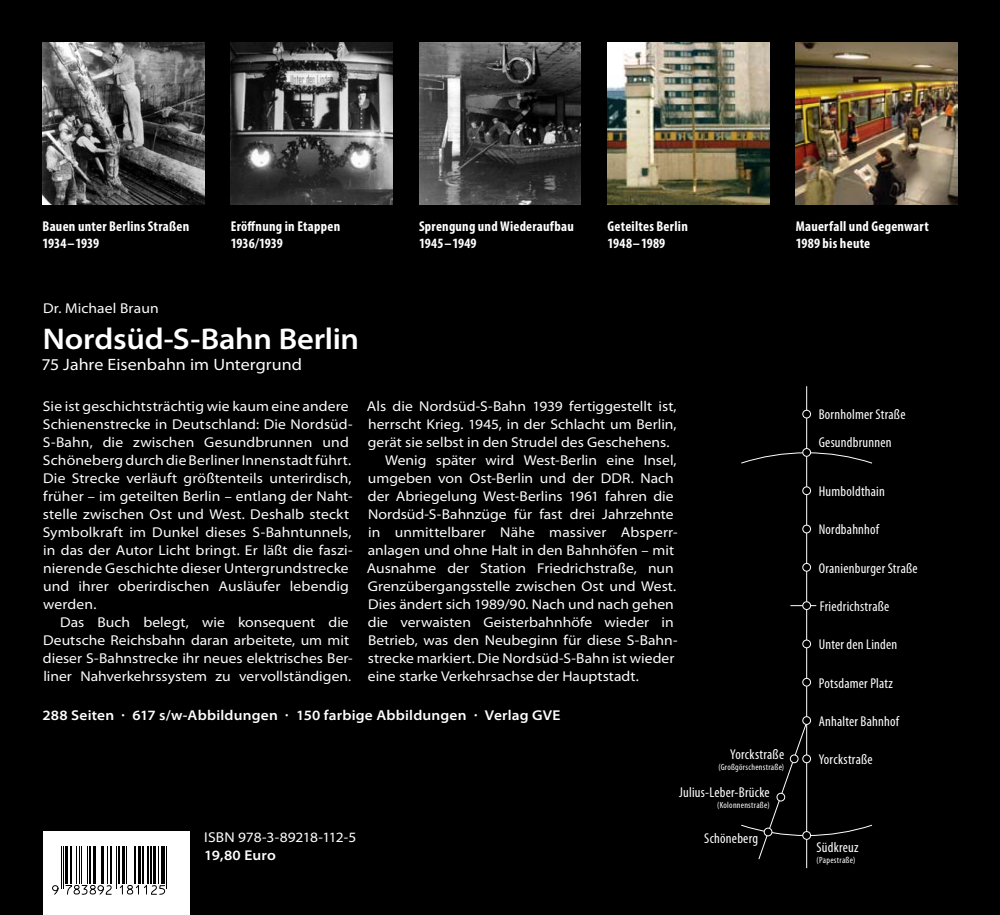
<style>
.page{position:relative;width:1000px;height:915px;background:#fff}
.page>*{position:absolute;margin:0;border:0;box-sizing:border-box;transform-origin:0 0}
.t1{font:600 semi-expanded 30px "Myriad Pro";letter-spacing:-.01em;color:#fff}
.t2{font:semi-expanded 16.5px "Myriad Pro";color:#fff}
.t3{font:semi-expanded 14.25px/18px "Myriad Pro";letter-spacing:.005em;color:#fff}
.t4{font:condensed 14.25px "Myriad Pro";letter-spacing:.015em;color:#fff}
.t5{font:700 condensed 14.25px/17.1px "Myriad Pro";letter-spacing:.02em;color:#fff}
.t6{font:600 semi-expanded 14.25px "Myriad Pro";letter-spacing:.015em;color:#fff}
.t7{font:semi-expanded 14.25px "Myriad Pro";letter-spacing:-.015em;color:#fff}
.t8{font:condensed 9px "Myriad Pro";letter-spacing:.03em;color:#fff}
</style>
<div class="page">
<div style="left:0;top:0;width:999px;height:914px;background:#000"></div>
<svg style="left:790px;top:605px;width:26px;height:1px"></svg>
<img style="left:43px;top:43px;width:161px;height:161px">
<img style="left:231px;top:43px;width:161px;height:161px">
<img style="left:419px;top:43px;width:161px;height:161px">
<img style="left:607px;top:43px;width:162px;height:161px">
<img style="left:795px;top:43px;width:162px;height:161px">
<hr style="left:806px;top:386px;width:1px;height:481px;background:#fff">
<svg style="left:741px;top:452px;width:131px;height:12px"></svg>
<div style="left:802px;top:486px;width:8px;height:8px;background:#000;border-radius:50%"></div>
<div style="left:802px;top:486px;width:8px;height:9px;border:1px solid #fff;border-radius:50%"></div>
<div style="left:802px;top:448px;width:8px;height:8px;background:#000;border-radius:50%"></div>
<div style="left:802px;top:448px;width:8px;height:8px;border:1px solid #fff;border-radius:50%"></div>
<div style="left:802px;top:410px;width:8px;height:8px;background:#000;border-radius:50%"></div>
<div style="left:802px;top:410px;width:8px;height:8px;border:1px solid #fff;border-radius:50%"></div>
<div style="left:802px;top:678px;width:8px;height:8px;background:#000;border-radius:50%"></div>
<div style="left:802px;top:677px;width:8px;height:9px;border:1px solid #fff;border-radius:50%"></div>
<div style="left:802px;top:639px;width:8px;height:8px;background:#000;border-radius:50%"></div>
<div style="left:802px;top:639px;width:8px;height:9px;border:1px solid #fff;border-radius:50%"></div>
<div style="left:802px;top:601px;width:8px;height:8px;background:#000;border-radius:50%"></div>
<div style="left:802px;top:601px;width:8px;height:8px;border:1px solid #fff;border-radius:50%"></div>
<div style="left:802px;top:563px;width:8px;height:8px;background:#000;border-radius:50%"></div>
<div style="left:802px;top:563px;width:8px;height:8px;border:1px solid #fff;border-radius:50%"></div>
<svg style="left:741px;top:720px;width:131px;height:139px"></svg>
<div style="left:802px;top:525px;width:8px;height:7px;background:#000;border-radius:50%"></div>
<div style="left:802px;top:524px;width:8px;height:9px;border:1px solid #fff;border-radius:50%"></div>
<div style="left:776px;top:793px;width:8px;height:7px;background:#000;border-radius:50%"></div>
<div style="left:776px;top:792px;width:8px;height:9px;border:1px solid #fff;border-radius:50%"></div>
<div style="left:802px;top:754px;width:8px;height:8px;background:#000;border-radius:50%"></div>
<div style="left:802px;top:754px;width:8px;height:8px;border:1px solid #fff;border-radius:50%"></div>
<svg style="left:790px;top:754px;width:7px;height:8px"></svg>
<div style="left:789px;top:754px;width:9px;height:8px;border:1px solid #fff;border-radius:50%"></div>
<svg style="left:764px;top:827px;width:7px;height:8px"></svg>
<div style="left:763px;top:827px;width:9px;height:9px;border:1px solid #fff;border-radius:50%"></div>
<div style="left:802px;top:716px;width:8px;height:8px;background:#000;border-radius:50%"></div>
<div style="left:802px;top:716px;width:8px;height:8px;border:1px solid #fff;border-radius:50%"></div>
<div style="left:43px;top:831px;width:146px;height:83px;background:#fff"></div>
<hr style="left:61px;top:846px;width:1px;height:43px;background:#000">
<hr style="left:63px;top:846px;width:1px;height:43px;background:#000">
<svg style="left:65px;top:846px;width:3px;height:37px"></svg>
<hr style="left:70px;top:846px;width:2px;height:37px;background:#000">
<hr style="left:76px;top:846px;width:1px;height:37px;background:#000">
<hr style="left:79px;top:846px;width:1px;height:37px;background:#000">
<hr style="left:81px;top:846px;width:1px;height:37px;background:#000">
<hr style="left:87px;top:846px;width:1px;height:37px;background:#000">
<hr style="left:89px;top:846px;width:3px;height:37px;background:#000">
<hr style="left:93px;top:846px;width:3px;height:37px;background:#000">
<hr style="left:99px;top:846px;width:1px;height:37px;background:#000">
<hr style="left:101px;top:846px;width:3px;height:37px;background:#000">
<hr style="left:107px;top:846px;width:1px;height:37px;background:#000">
<hr style="left:110px;top:846px;width:2px;height:37px;background:#000">
<hr style="left:114px;top:846px;width:1px;height:43px;background:#000">
<hr style="left:116px;top:846px;width:1px;height:43px;background:#000">
<hr style="left:118px;top:846px;width:2px;height:37px;background:#000">
<hr style="left:123px;top:846px;width:2px;height:37px;background:#000">
<hr style="left:126px;top:846px;width:1px;height:37px;background:#000">
<hr style="left:130px;top:846px;width:1px;height:37px;background:#000">
<hr style="left:134px;top:846px;width:2px;height:37px;background:#000">
<hr style="left:139px;top:846px;width:2px;height:37px;background:#000">
<hr style="left:142px;top:846px;width:2px;height:37px;background:#000">
<hr style="left:147px;top:846px;width:2px;height:37px;background:#000">
<hr style="left:150px;top:846px;width:2px;height:37px;background:#000">
<hr style="left:154px;top:846px;width:2px;height:37px;background:#000">
<hr style="left:158px;top:846px;width:1px;height:37px;background:#000">
<hr style="left:162px;top:846px;width:3px;height:37px;background:#000">
<hr style="left:166px;top:846px;width:1px;height:43px;background:#000">
<hr style="left:169px;top:846px;width:1px;height:43px;background:#000">
<svg style="left:65px;top:885px;width:47px;height:9px"></svg>
<svg style="left:119px;top:885px;width:46px;height:9px"></svg>
<svg style="left:52px;top:885px;width:7px;height:9px"></svg>
<p class="t5" style="left:43px;top:217px;width:148px">Bauen unter Berlins Straßen<br>1934–1939</p>
<p class="t5" style="left:231px;top:217px;width:111px">Eröffnung in Etappen<br>1936/1939</p>
<p class="t5" style="left:419px;top:217px;width:156px">Sprengung und Wiederaufbau<br>1945–1949</p>
<p class="t5" style="left:607px;top:217px;width:82px">Geteiltes Berlin<br>1948–1989</p>
<p class="t5" style="left:795px;top:217px;width:134px">Mauerfall und Gegenwart<br>1989 bis heute</p>
<p class="t3" style="left:43px;top:299px;width:117px">Dr. Michael Braun</p>
<h1 class="t1" style="left:43px;top:322px;width:318px">Nordsüd-S-Bahn Berlin</h1>
<p class="t2" style="left:41px;top:355px;width:262px">75 Jahre Eisenbahn im Untergrund</p>
<p class="t3" style="left:43px;top:397px;width:311px">Sie ist geschichtsträchtig wie kaum eine andere Schienenstrecke in Deutschland: Die Nordsüd-S-Bahn, die zwischen Gesundbrunnen und Schöneberg durch die Berliner Innenstadt führt.<br>Die Strecke verläuft größtenteils unterirdisch, früher – im geteilten Berlin – entlang der Naht&shy;stelle zwischen Ost und West. Deshalb steckt Symbolkraft im Dunkel dieses S-Bahntunnels, in das der Autor Licht bringt. Er läßt die faszi&shy;nierende Geschichte dieser Untergrundstrecke und ihrer oberirdischen Ausläufer lebendig werden.</p>
<p class="t3" style="left:43px;top:613px;width:311px;text-indent:17px">Das Buch belegt, wie konsequent die Deutsche Reichsbahn daran arbeitete, um mit dieser S‑Bahnstrecke ihr neues elektrisches Ber&shy;liner Nahverkehrssystem zu vervollständigen.</p>
<p class="t3" style="left:367px;top:397px;width:311px">Als die Nordsüd-S-Bahn 1939 fertiggestellt ist,</p>
<p class="t3" style="left:368px;top:415px;width:310px">herrscht Krieg. 1945, in der Schlacht um Berlin,</p>
<p class="t3" style="left:368px;top:433px;width:303px">gerät sie selbst in den Strudel des Geschehens.</p>
<p class="t3" style="left:385px;top:451px;width:293px">Wenig später wird West-Berlin eine Insel,</p>
<p class="t3" style="left:368px;top:469px;width:307px">umgeben von Ost-Berlin und der DDR. Nach</p>
<p class="t3" style="left:368px;top:487px;width:307px">der Abriegelung West-Berlins 1961 fahren die</p>
<p class="t3" style="left:368px;top:505px;width:307px">Nordsüd-S-Bahnzüge für fast drei Jahrzehnte</p>
<p class="t3" style="left:368px;top:523px;width:310px">in unmittelbarer Nähe massiver Absperr-</p>
<p class="t3" style="left:368px;top:541px;width:307px">anlagen und ohne Halt in den Bahnhöfen – mit</p>
<p class="t3" style="left:367px;top:559px;width:308px">Ausnahme der Station Friedrichstraße, nun</p>
<p class="t3" style="left:367px;top:577px;width:310px">Grenzübergangsstelle zwischen Ost und West.</p>
<p class="t3" style="left:368px;top:595px;width:307px">Dies ändert sich 1989/90. Nach und nach gehen</p>
<p class="t3" style="left:368px;top:613px;width:307px">die verwaisten Geisterbahnhöfe wieder in</p>
<p class="t3" style="left:368px;top:631px;width:311px">Betrieb, was den Neubeginn für diese S-Bahn-</p>
<p class="t3" style="left:368px;top:649px;width:308px">strecke markiert. Die Nordsüd-S-Bahn ist wieder</p>
<p class="t3" style="left:368px;top:667px;width:272px">eine starke Verkehrsachse der Hauptstadt.</p>
<p class="t6" style="left:43px;top:707px;width:519px">288 Seiten · 617 s/w-Abbildungen · 150 farbige Abbildungen · Verlag GVE</p>
<p class="t7" style="left:204px;top:829px;width:153px">ISBN 978-3-89218-112-5</p>
<p class="t6" style="left:204px;top:847px;width:73px">19,80 Euro</p>
<p class="t4" style="left:730px;top:745px;width:56px">Yorckstraße</p>
<p class="t8" style="left:718px;top:760px;width:67px">(Großgörschenstraße)</p>
<p class="t4" style="left:679px;top:783px;width:92px">Julius-Leber-Brücke</p>
<p class="t8" style="left:717px;top:799px;width:54px">(Kolonnenstraße)</p>
<p class="t4" style="left:704px;top:829px;width:55px">Schöneberg</p>
<p class="t4" style="left:818px;top:406px;width:88px">Bornholmer Straße</p>
<p class="t4" style="left:818px;top:433px;width:74px">Gesundbrunnen</p>
<p class="t4" style="left:818px;top:482px;width:68px">Humboldthain</p>
<p class="t4" style="left:818px;top:521px;width:62px">Nordbahnhof</p>
<p class="t4" style="left:818px;top:559px;width:100px">Oranienburger Straße</p>
<p class="t4" style="left:819px;top:597px;width:71px">Friedrichstraße</p>
<p class="t4" style="left:818px;top:635px;width:80px">Unter den Linden</p>
<p class="t4" style="left:818px;top:674px;width:76px">Potsdamer Platz</p>
<p class="t4" style="left:818px;top:712px;width:82px">Anhalter Bahnhof</p>
<p class="t4" style="left:818px;top:750px;width:56px">Yorckstraße</p>
<p class="t4" style="left:816px;top:838px;width:44px">Südkreuz</p>
<p class="t8" style="left:816px;top:854px;width:40px">(Papestraße)</p>
</div>
